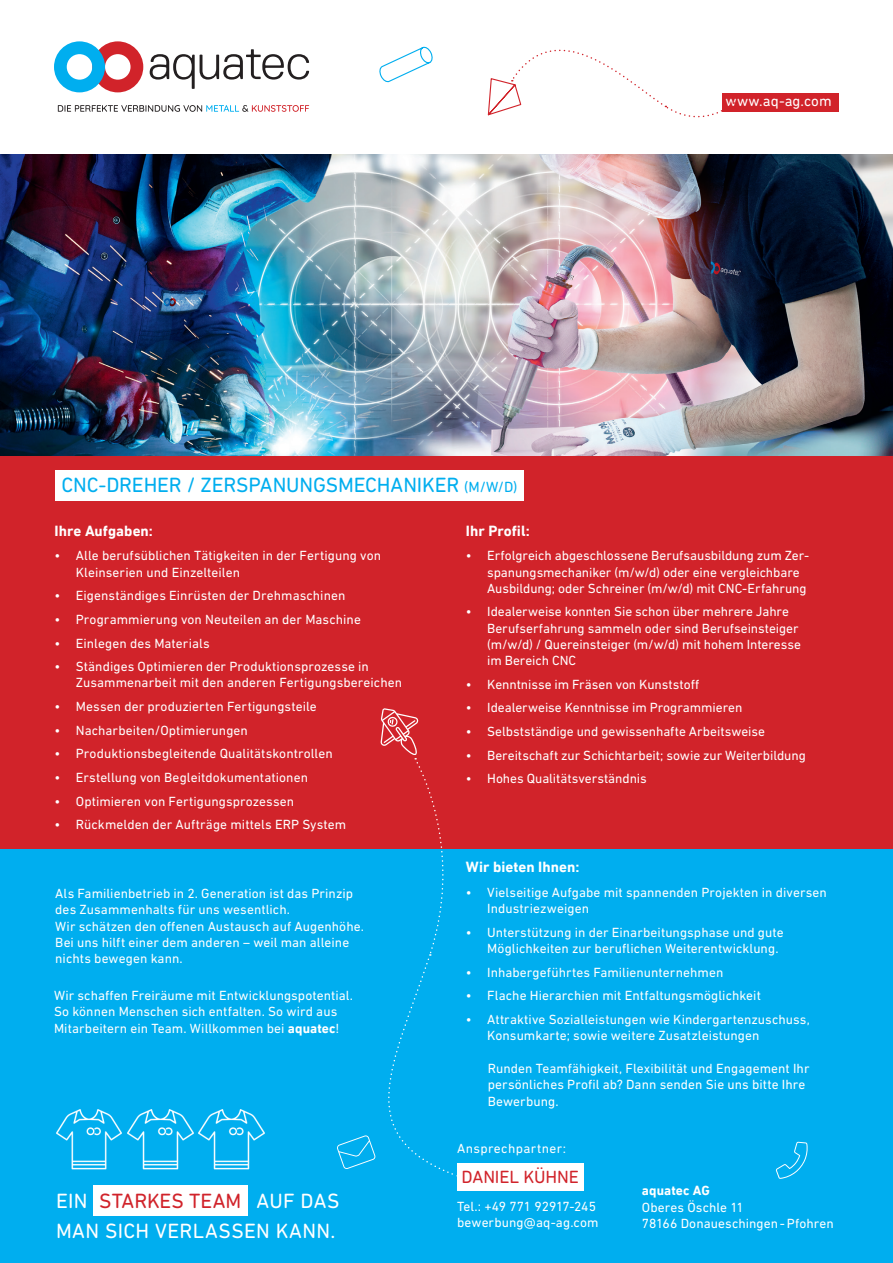
<style>
.page{position:relative;width:893px;height:1263px;background:#fff}
.page>*{position:absolute;margin:0;border:0;box-sizing:border-box;transform-origin:0 0}
.t1{font:21px "DIN Next Rounded LT Pro";letter-spacing:-.005em;color:#00aeef}
.t2{font:21px/30px "DIN Next Rounded LT Pro";letter-spacing:.015em;color:#fff;text-align:right}
.t3{font:21px "DIN Next Rounded LT Pro";letter-spacing:.005em;color:#d1232a}
.t4{font:18px "DIN Next Rounded LT Pro";letter-spacing:-.005em;color:#d1232a}
.t5{font:700 15px "DIN Next LT Pro";letter-spacing:.005em;color:#fff}
.t6{font:15px "DIN Next Rounded LT Pro";letter-spacing:.005em;color:#fff}
.t7{font:13.5px/16.2px "DIN Next LT Pro";letter-spacing:.005em;color:#fff}
.t8{font:13.5px "DIN Next Rounded LT Pro";letter-spacing:.03em;color:#fff}
.t9{font:700 13.5px "DIN Next LT Pro";letter-spacing:.005em;color:#fff}
.s1{font-size:15px}
.s2{font-weight:700}
.s3{color:#fff}
</style>
<div class="page">
<div style="left:0;top:455px;width:893px;height:489px;background:#d1232a"></div>
<div style="left:0;top:849px;width:893px;height:414px;background:#00aeef"></div>
<svg style="left:58px;top:105px;width:251px;height:7px"></svg>
<svg style="left:54px;top:41px;width:89px;height:51px"></svg>
<svg style="left:150px;top:49px;width:159px;height:40px"></svg>
<div style="left:721px;top:94px;width:117px;height:18px;background:#d1232a"></div>
<svg style="left:379px;top:46px;width:54px;height:37px"></svg>
<svg style="left:487px;top:49px;width:247px;height:69px"></svg>
<img style="left:0;top:154px;width:893px;height:301px">
<div style="left:93px;top:1185px;width:155px;height:31px;background:#fff"></div>
<img style="left:56px;top:1109px;width:66px;height:61px">
<img style="left:127px;top:1109px;width:66px;height:61px">
<img style="left:199px;top:1109px;width:65px;height:61px">
<div style="left:457px;top:1163px;width:126px;height:27px;background:#fff"></div>
<svg style="left:337px;top:708px;width:120px;height:469px"></svg>
<svg style="left:776px;top:1142px;width:32px;height:37px"></svg>
<div style="left:55px;top:470px;width:469px;height:30px;background:#fff"></div>
<p class="t1" style="left:62px;top:473px;width:457px">CNC-DREHER / ZERSPANUNGSMECHANIKER <span class="s1">(M/W/D)</span></p>
<p class="t6" style="left:726px;top:93px;width:108px">www.aq-ag.com</p>
<p class="t5" style="left:55px;top:522px;width:100px">Ihre Aufgaben:</p>
<p class="t7" style="left:76px;top:547px;width:307px;text-indent:-21px">• Alle berufsüblichen Tätigkeiten in der Fertigung von<br>Kleinserien und Einzelteilen</p>
<p class="t7" style="left:55px;top:587px;width:292px">• Eigenständiges Einrüsten der Drehmaschinen</p>
<p class="t7" style="left:55px;top:611px;width:308px">• Programmierung von Neuteilen an der Maschine</p>
<p class="t7" style="left:55px;top:635px;width:157px">• Einlegen des Materials</p>
<p class="t7" style="left:76px;top:658px;width:328px;text-indent:-21px">• Ständiges Optimieren der Produktionsprozesse in<br>Zusammenarbeit mit den anderen Fertigungsbereichen</p>
<p class="t7" style="left:55px;top:698px;width:264px">• Messen der produzierten Fertigungsteile</p>
<p class="t7" style="left:55px;top:722px;width:195px">• Nacharbeiten/Optimierungen</p>
<p class="t7" style="left:55px;top:745px;width:280px">• Produktionsbegleitende Qualitätskontrollen</p>
<p class="t7" style="left:55px;top:769px;width:255px">• Erstellung von Begleitdokumentationen</p>
<p class="t7" style="left:55px;top:793px;width:241px">• Optimieren von Fertigungsprozessen</p>
<p class="t7" style="left:55px;top:816px;width:293px">• Rückmelden der Aufträge mittels ERP System</p>
<p class="t7" style="left:55px;top:885px;width:310px">Als Familienbetrieb in 2. Generation ist das Prinzip des Zusammenhalts für uns wesentlich.<br>Wir schätzen den offenen Austausch auf Augenhöhe.<br>Bei uns hilft einer dem anderen – weil man alleine nichts bewegen kann.</p>
<p class="t7" style="left:54px;top:987px;width:301px">Wir schaffen Freiräume mit Entwicklungspotential.<br>So können Menschen sich entfalten. So wird aus<br>Mitarbeitern ein Team. Willkommen bei <span class="s2">aquatec</span>!</p>
<h1 class="t2" style="left:56px;top:1185px;width:285px">AUF DAS<br>MAN SICH VERLASSEN KANN.</h1>
<h1 class="t3" style="left:56px;top:1188px;width:187px"><span class="s3">EIN</span> STARKES TEAM</h1>
<p class="t5" style="left:466px;top:522px;width:65px">Ihr Profil:</p>
<p class="t7" style="left:487px;top:547px;width:323px;text-indent:-21px">• Erfolgreich abgeschlossene Berufsausbildung zum Zer&shy;spanungsmechaniker (m/w/d) oder eine vergleichbare<br>Ausbildung; oder Schreiner (m/w/d) mit CNC-Erfahrung</p>
<p class="t7" style="left:487px;top:604px;width:315px;text-indent:-21px">• Idealerweise konnten Sie schon über mehrere Jahre Berufserfahrung sammeln oder sind Berufseinsteiger (m/w/d) / Quereinsteiger (m/w/d) mit hohem Interesse im Bereich CNC</p>
<p class="t7" style="left:466px;top:676px;width:235px">• Kenntnisse im Fräsen von Kunststoff</p>
<p class="t7" style="left:466px;top:699px;width:278px">• Idealerweise Kenntnisse im Programmieren</p>
<p class="t7" style="left:466px;top:723px;width:301px">• Selbstständige und gewissenhafte Arbeitsweise</p>
<p class="t7" style="left:466px;top:747px;width:341px">• Bereitschaft zur Schichtarbeit; sowie zur Weiterbildung</p>
<p class="t7" style="left:466px;top:770px;width:182px">• Hohes Qualitätsverständnis</p>
<p class="t5" style="left:466px;top:858px;width:115px">Wir bieten Ihnen:</p>
<p class="t7" style="left:487px;top:884px;width:341px;text-indent:-21px">• Vielseitige Aufgabe mit spannenden Projekten in diversen<br>Industriezweigen</p>
<p class="t7" style="left:487px;top:924px;width:298px;text-indent:-21px">• Unterstützung in der Einarbeitungsphase und gute<br>Möglichkeiten zur beruflichen Weiterentwicklung.</p>
<p class="t7" style="left:466px;top:964px;width:259px">• Inhabergeführtes Familienunternehmen</p>
<p class="t7" style="left:466px;top:987px;width:297px">• Flache Hierarchien mit Entfaltungsmöglichkeit</p>
<p class="t7" style="left:487px;top:1011px;width:324px;text-indent:-21px">• Attraktive Sozialleistungen wie Kindergartenzuschuss,<br>Konsumkarte; sowie weitere Zusatzleistungen</p>
<p class="t7" style="left:488px;top:1060px;width:323px">Runden Teamfähigkeit, Flexibilität und Engagement Ihr persönliches Profil ab? Dann senden Sie uns bitte Ihre<br>Bewerbung.</p>
<p class="t8" style="left:457px;top:1141px;width:110px">Ansprechpartner:</p>
<h2 class="t4" style="left:461px;top:1166px;width:119px">DANIEL KÜHNE</h2>
<p class="t7" style="left:457px;top:1198px;width:143px">Tel.: +49 771 92917-245 bewerbung@aq-ag.com</p>
<p class="t9" style="left:642px;top:1182px;width:70px">aquatec AG</p>
<p class="t7" style="left:642px;top:1198px;width:194px">Oberes Öschle 11<br>78166 Donaueschingen-Pfohren</p>
</div>
